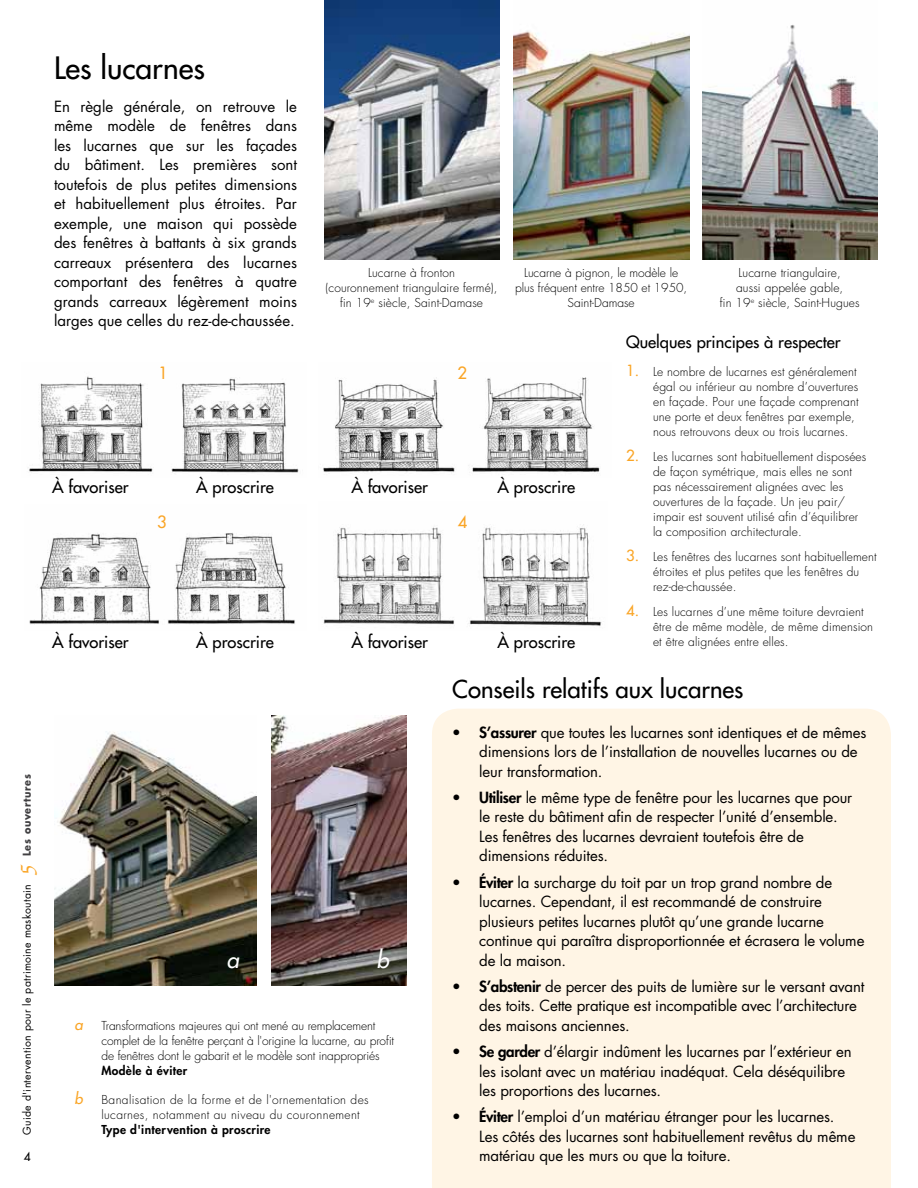
<style>
.page{position:relative;width:918px;height:1188px;background:#fff}
.page>*{position:absolute;margin:0;border:0;box-sizing:border-box;transform-origin:0 0}
.t1{font:500 30px "Futura Std";color:#000}
.t2{font:500 24px "Futura Std";color:#000}
.t3{font:italic 500 22.5px "Futura Std";color:#fff}
.t4{font:500 16.5px "Futura Std";color:#000}
.t5{font:500 16.5px "Futura Std";color:#faa526}
.t6{font:15px/19.5px "Futura Std";letter-spacing:-.01em;color:#000}
.t7{font:300 12px/15px "Futura Std";letter-spacing:.01em;color:#000}
.t8{font:300 12px/15px "Futura Std";letter-spacing:-.01em;color:#000}
.t9{font:300 12px/15px "Futura Std";letter-spacing:.03em;color:#000}
.t10{font:800 12px "Futura Std";letter-spacing:.03em;color:#000}
.t11{font:500 12px "Futura Std";color:#000}
.t12{font:10.5px "Futura Std";letter-spacing:.03em;color:#000}
.s1{font-family:"Duc De Berry LT Std";font-size:22.5px;color:#faa526}
.s2{font-weight:700;color:#414042}
.s3{font-weight:500;font-size:15px;color:#faa526}
.s4{font-weight:500;font-style:italic;font-size:15px;color:#faa526}
.s5{font-weight:800}
</style>
<div class="page">
<div style="left:432px;top:709px;width:459px;height:479px;background:#fff5e5"></div>
<img style="left:271px;top:716px;width:135px;height:269px">
<img style="left:324px;top:0;width:175px;height:260px">
<img style="left:29px;top:376px;width:270px;height:97px">
<img style="left:323px;top:377px;width:277px;height:95px">
<img style="left:29px;top:533px;width:266px;height:92px">
<img style="left:323px;top:524px;width:279px;height:102px">
<img style="left:54px;top:731px;width:202px;height:254px">
<img style="left:513px;top:31px;width:176px;height:229px">
<img style="left:702px;top:25px;width:175px;height:235px">
<p class="t12" style="left:20px;top:1135px;width:362px;rotate:-90deg">Guide d'intervention pour le patrimoine maskoutain <span class="s1">5</span> <span class="s2">Les ouvertures</span></p>
<p class="t11" style="left:24px;top:1149px;width:8px">4</p>
<h1 class="t1" style="left:54px;top:49px;width:152px">Les lucarnes</h1>
<p class="t6" style="left:54px;top:97px;width:245px;text-align:justify">En règle générale, on retrouve le même modèle de fenêtres dans les lucarnes que sur les façades du bâtiment. Les premières sont toutefois de plus petites dimensions et habituellement plus étroites. Par exemple, une maison qui possède des fenêtres à battants à six grands carreaux présentera des lucarnes comportant des fenêtres à quatre grands carreaux légèrement moins larges que celles du rez-de-chaussée.</p>
<p class="t7" style="left:326px;top:266px;width:174px;text-align:center">Lucarne à fronton<br>(couronnement triangulaire fermé), fin 19<sup>e</sup> siècle, Saint-Damase</p>
<p class="t7" style="left:720px;top:266px;width:141px;text-align:center">Lucarne triangulaire,<br>aussi appelée gable,<br>fin 19<sup>e</sup> siècle, Saint-Hugues</p>
<p class="t7" style="left:515px;top:266px;width:174px;text-align:center">Lucarne à pignon, le modèle le plus fréquent entre 1850 et 1950,<br>Saint-Damase</p>
<p class="t5" style="left:158px;top:363px;width:11px">1</p>
<p class="t5" style="left:458px;top:363px;width:11px">2</p>
<p class="t4" style="left:52px;top:476px;width:78px">À favoriser</p>
<p class="t4" style="left:196px;top:476px;width:79px">À proscrire</p>
<p class="t4" style="left:351px;top:476px;width:78px">À favoriser</p>
<p class="t4" style="left:497px;top:476px;width:79px">À proscrire</p>
<p class="t5" style="left:157px;top:512px;width:11px">3</p>
<p class="t5" style="left:458px;top:512px;width:11px">4</p>
<p class="t4" style="left:52px;top:632px;width:78px">À favoriser</p>
<p class="t4" style="left:196px;top:632px;width:79px">À proscrire</p>
<p class="t4" style="left:351px;top:632px;width:78px">À favoriser</p>
<p class="t4" style="left:497px;top:632px;width:79px">À proscrire</p>
<p class="t4" style="left:626px;top:331px;width:216px">Quelques principes à respecter</p>
<p class="t7" style="left:653px;top:365px;width:207px;text-indent:-27px"><span class="s3">1.</span> Le nombre de lucarnes est généralement égal ou inférieur au nombre d’ouvertures en façade. Pour une façade comprenant une porte et deux fenêtres par exemple, nous retrouvons deux ou trois lucarnes.</p>
<p class="t7" style="left:653px;top:450px;width:215px;text-indent:-27px"><span class="s3">2.</span> Les lucarnes sont habituellement disposées de façon symétrique, mais elles ne sont pas nécessairement alignées avec les ouvertures de la façade. Un jeu pair/ impair est souvent utilisé afin d’équilibrer la composition architecturale.</p>
<p class="t7" style="left:653px;top:550px;width:225px;text-indent:-27px"><span class="s3">3.</span> Les fenêtres des lucarnes sont habituellement étroites et plus petites que les fenêtres du rez-de-chaussée.</p>
<p class="t7" style="left:653px;top:605px;width:222px;text-indent:-27px"><span class="s3">4.</span> Les lucarnes d’une même toiture devraient être de même modèle, de même dimension et être alignées entre elles.</p>
<h3 class="t3" style="left:227px;top:946px;width:14px">a</h3>
<h3 class="t3" style="left:376px;top:946px;width:14px">b</h3>
<p class="t8" style="left:102px;top:1019px;width:294px;text-indent:-27px"><span class="s4">a</span> Transformations majeures qui ont mené au remplacement complet de la fenêtre perçant à l'origine la lucarne, au profit de fenêtres dont le gabarit et le modèle sont inappropriés</p>
<p class="t10" style="left:102px;top:1063px;width:87px">Modèle à éviter</p>
<p class="t9" style="left:102px;top:1092px;width:269px;text-indent:-27px"><span class="s4">b</span> Banalisation de la forme et de l'ornementation des lucarnes, notamment au niveau du couronnement</p>
<p class="t10" style="left:102px;top:1122px;width:171px">Type d'intervention à proscrire</p>
<h2 class="t2" style="left:452px;top:674px;width:293px">Conseils relatifs aux lucarnes</h2>
<p class="t6" style="left:479px;top:722px;width:389px;text-indent:-27px"><span class="s5">• S’assurer</span> que toutes les lucarnes sont identiques et de mêmes dimensions lors de l’installation de nouvelles lucarnes ou de leur transformation.</p>
<p class="t6" style="left:479px;top:788px;width:375px;text-indent:-27px"><span class="s5">• Utiliser</span> le même type de fenêtre pour les lucarnes que pour le reste du bâtiment afin de respecter l’unité d’ensemble.<br>Les fenêtres des lucarnes devraient toutefois être de dimensions réduites.</p>
<p class="t6" style="left:479px;top:872px;width:387px;text-indent:-27px"><span class="s5">• Éviter</span> la surcharge du toit par un trop grand nombre de lucarnes. Cependant, il est recommandé de construire plusieurs petites lucarnes plutôt qu’une grande lucarne continue qui paraîtra disproportionnée et écrasera le volume de la maison.</p>
<p class="t6" style="left:479px;top:977px;width:387px;text-indent:-27px"><span class="s5">• S’abstenir</span> de percer des puits de lumière sur le versant avant des toits. Cette pratique est incompatible avec l’architecture des maisons anciennes.</p>
<p class="t6" style="left:479px;top:1042px;width:374px;text-indent:-27px"><span class="s5">• Se garder</span> d’élargir indûment les lucarnes par l’extérieur en les isolant avec un matériau inadéquat. Cela déséquilibre les proportions des lucarnes.</p>
<p class="t6" style="left:479px;top:1107px;width:378px;text-indent:-27px"><span class="s5">• Éviter</span> l’emploi d’un matériau étranger pour les lucarnes.<br>Les côtés des lucarnes sont habituellement revêtus du même matériau que les murs ou que la toiture.</p>
</div>
